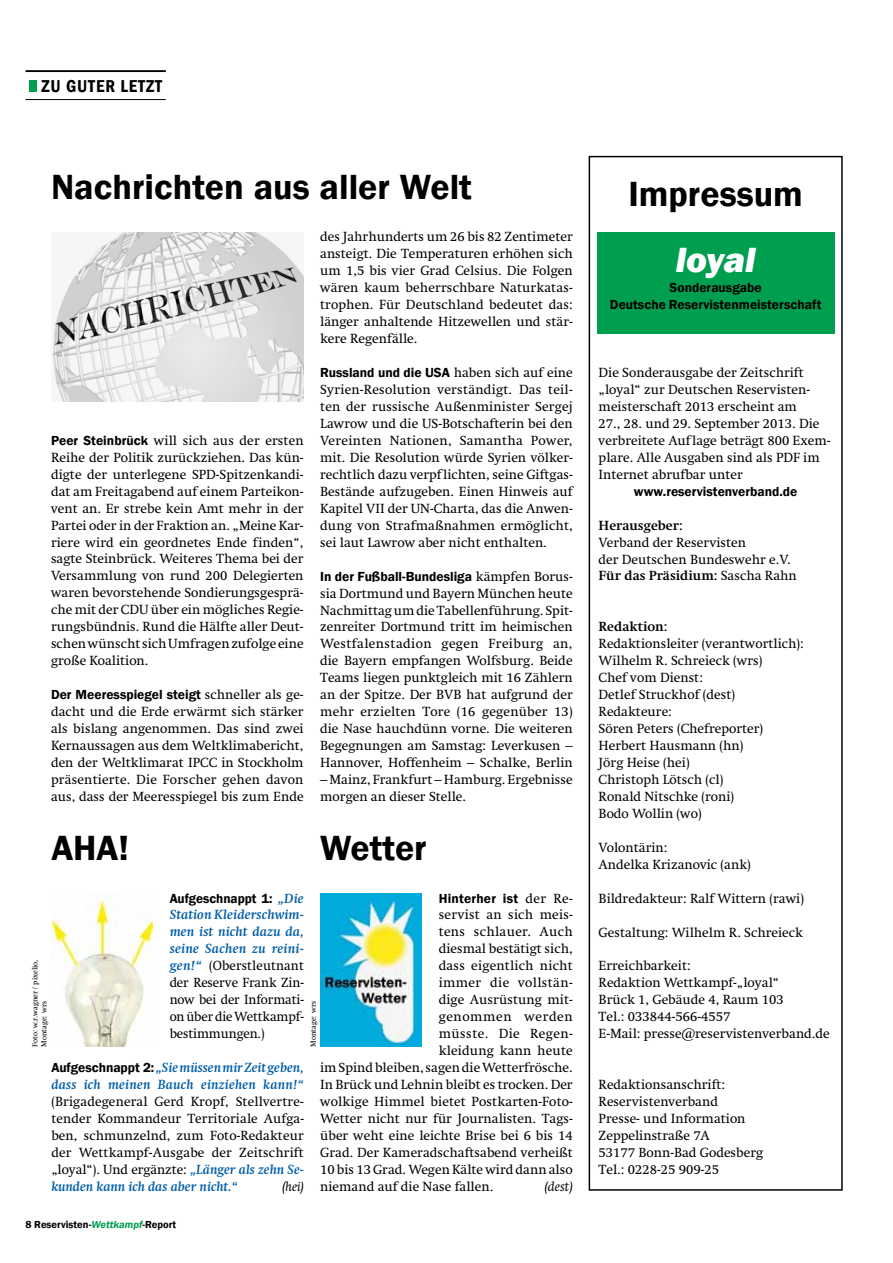
<style>
.page{position:relative;width:893px;height:1263px;background:#fff}
.page>*{position:absolute;margin:0;border:0;box-sizing:border-box;transform-origin:0 0}
.t1{font:600 36px "Franklin Gothic";color:#000}
.t2{font:italic 800 36px "Franklin Gothic";letter-spacing:-.005em;color:#fff}
.t3{font:600 condensed 17.7px "Franklin Gothic";letter-spacing:.05em;color:#000}
.t4{font:13.5px/17px "Swift LT Std";color:#000}
.t5{font:600 13.5px/17px "Franklin Gothic";color:#000;text-align:center}
.t6{font:italic 700 13.5px/17px "Swift LT Std";letter-spacing:.015em;color:#005ea8}
.t7{font:13.5px "Swift LT Std";letter-spacing:.025em;color:#000}
.t8{font:700 13.5px "Swift LT Std";color:#000}
.t9{font:13.5px "Swift LT Std";letter-spacing:.03em;color:#000}
.t10{font:13.5px "Swift LT Std";letter-spacing:.04em;color:#000}
.t11{font:italic 13.5px "Swift LT Std";color:#000}
.t12{font:600 10.5px "Franklin Gothic";color:#000}
.t13{font:7.5px/9px "Swift LT Std";color:#000}
.s1{font-family:"Franklin Gothic";font-weight:600}
.s2{font-family:"Swift LT Std";font-weight:400}
.s3{font-family:"Swift LT Std";font-weight:700;font-style:italic;color:#005ea8}
.s4{font-weight:700;font-style:italic;color:#005ea8}
.s5{font-family:"Franklin Gothic";font-weight:600;font-style:normal;color:#000}
.s6{font-style:italic;color:#009f50}
.s7{font-weight:700}
</style>
<div class="page">
<hr style="left:26px;top:99px;width:140px;height:1px;background:#000">
<hr style="left:26px;top:70px;width:140px;height:2px;background:#000">
<div style="left:30px;top:80px;width:7px;height:12px;background:#009f50"></div>
<div style="left:589px;top:156px;width:254px;height:1035px;border:2px solid #000"></div>
<div style="left:597px;top:232px;width:237px;height:102px;background:#009f50"></div>
<img style="left:51px;top:894px;width:102px;height:153px">
<img style="left:320px;top:894px;width:102px;height:153px">
<img style="left:52px;top:232px;width:252px;height:170px">
<h2 class="t3" style="left:41px;top:74px;width:122px">ZU GUTER LETZT</h2>
<h1 class="t1" style="left:51px;top:165px;width:422px">Nachrichten aus aller Welt</h1>
<p class="t4" style="left:51px;top:432px;width:254px;text-align:justify"><span class="s1">Peer Steinbrück</span> will sich aus der ersten Reihe der Politik zurückziehen. Das kün&shy;digte der unterlegene SPD-Spitzenkandi&shy;dat am Freitagabend auf einem Parteikon&shy;vent an. Er strebe kein Amt mehr in der Partei oder in der Fraktion an. „Meine Kar&shy;riere wird ein geordnetes Ende finden“, sagte Steinbrück. Weiteres Thema bei der Versammlung von rund 200 Delegierten waren bevorstehende Sondierungsgesprä&shy;che mit der CDU über ein mögliches Regie&shy;rungsbündnis. Rund die Hälfte aller Deut&shy;schen wünscht sich Umfragen zufolge eine große Koalition.</p>
<p class="t5" style="left:51px;top:686px;width:254px">Der Meeresspiegel steigt <span class="s2">schneller als ge-</span></p>
<p class="t4" style="left:51px;top:703px;width:254px;text-align:justify">dacht und die Erde erwärmt sich stärker als bislang angenommen. Das sind zwei Kernaussagen aus dem Weltklimabericht, den der Weltklimarat IPCC in Stockholm präsentierte. Die Forscher gehen davon aus, dass der Meeresspiegel bis zum Ende</p>
<h1 class="t1" style="left:51px;top:826px;width:79px">AHA!</h1>
<p class="t4" style="left:320px;top:229px;width:254px;text-align:justify">des Jahrhunderts um 26 bis 82 Zentimeter ansteigt. Die Temperaturen erhöhen sich um 1,5 bis vier Grad Celsius. Die Folgen wären kaum beherrschbare Naturkatas&shy;trophen. Für Deutschland bedeutet das: länger anhaltende Hitzewellen und stär&shy;kere Regenfälle.</p>
<p class="t5" style="left:320px;top:364px;width:254px">Russland und die USA <span class="s2">haben sich auf eine</span></p>
<p class="t4" style="left:320px;top:381px;width:254px;text-align:justify">Syrien-Resolution verständigt. Das teil&shy;ten der russische Außenminister Sergej Lawrow und die US-Botschafterin bei den Vereinten Nationen, Samantha Power, mit. Die Resolution würde Syrien völker&shy;rechtlich dazu verpflichten, seine Giftgas-Bestände aufzugeben. Einen Hinweis auf Kapitel VII der UN-Charta, das die Anwen&shy;dung von Strafmaßnahmen ermöglicht, sei laut Lawrow aber nicht enthalten.</p>
<p class="t5" style="left:320px;top:568px;width:254px">In der Fußball-Bundesliga <span class="s2">kämpfen Borus-</span></p>
<p class="t4" style="left:320px;top:585px;width:254px;text-align:justify">sia Dortmund und Bayern München heute Nachmittag um die Tabellenführung. Spit&shy;zenreiter Dortmund tritt im heimischen Westfalenstadion gegen Freiburg an, die Bayern empfangen Wolfsburg. Beide Teams liegen punktgleich mit 16 Zählern an der Spitze. Der BVB hat aufgrund der mehr erzielten Tore (16 gegenüber 13) die Nase hauchdünn vorne. Die weiteren Begegnungen am Samstag: Leverkusen – Hannover, Hoffenheim – Schalke, Berlin</p>
<p class="t4" style="left:320px;top:771px;width:254px">– Mainz, Frankfurt – Hamburg. Ergebnisse morgen an dieser Stelle.</p>
<h1 class="t1" style="left:320px;top:826px;width:108px">Wetter</h1>
<p class="t5" style="left:439px;top:890px;width:136px">Hinterher ist <span class="s2">der Re-</span></p>
<p class="t4" style="left:439px;top:907px;width:136px">servist an sich meis-</p>
<p class="t7" style="left:439px;top:924px;width:136px">tens schlauer. Auch</p>
<p class="t4" style="left:439px;top:940px;width:136px">diesmal bestätigt sich,</p>
<p class="t4" style="left:439px;top:957px;width:136px">dass eigentlich nicht</p>
<p class="t7" style="left:439px;top:975px;width:136px">immer die vollstän-</p>
<p class="t4" style="left:439px;top:991px;width:135px">dige Ausrüstung mit-</p>
<p class="t10" style="left:439px;top:1009px;width:135px">genommen werden</p>
<p class="t9" style="left:439px;top:1026px;width:135px">müsste. Die Regen-</p>
<p class="t4" style="left:439px;top:1042px;width:136px">kleidung kann heute</p>
<p class="t4" style="left:320px;top:1059px;width:254px">im Spind bleiben, sagen die Wetterfrösche.</p>
<p class="t4" style="left:320px;top:1076px;width:254px">In Brück und Lehnin bleibt es trocken. Der</p>
<p class="t4" style="left:320px;top:1093px;width:254px">wolkige Himmel bietet Postkarten-Foto-</p>
<p class="t4" style="left:320px;top:1110px;width:254px">Wetter nicht nur für Journalisten. Tags-</p>
<p class="t4" style="left:320px;top:1127px;width:254px">über weht eine leichte Brise bei 6 bis 14</p>
<p class="t4" style="left:320px;top:1144px;width:254px">Grad. Der Kameradschaftsabend verheißt</p>
<p class="t4" style="left:320px;top:1161px;width:254px">10 bis 13 Grad. Wegen Kälte wird dann also</p>
<p class="t4" style="left:320px;top:1178px;width:175px">niemand auf die Nase fallen.</p>
<p class="t11" style="left:544px;top:1179px;width:30px">(dest)</p>
<p class="t5" style="left:170px;top:890px;width:136px">Aufgeschnappt 1: <span class="s3">„Die</span></p>
<p class="t4" style="left:170px;top:907px;width:136px;text-align:justify"><span class="s4">Station Kleiderschwim&shy;men ist nicht dazu da, seine Sachen zu reini&shy;gen!“</span> (Oberstleutnant der Reserve Frank Zin&shy;now bei der Informati&shy;on über die Wettkampf&shy;bestimmungen.)</p>
<p class="t6" style="left:51px;top:1059px;width:254px"><span class="s5">Aufgeschnappt 2:</span>„Sie müssen mir Zeit geben, dass ich meinen Bauch einziehen kann!“</p>
<p class="t4" style="left:51px;top:1093px;width:254px;text-align:justify">(Brigadegeneral Gerd Kropf, Stellvertre&shy;tender Kommandeur Territoriale Aufga&shy;ben, schmunzelnd, zum Foto-Redakteur der Wettkampf-Ausgabe der Zeitschrift „loyal“). Und ergänzte: <span class="s4">„Länger als zehn Se&shy;kunden kann ich das aber nicht.“</span></p>
<p class="t13" style="left:31px;top:1047px;width:89px;rotate:-90deg">Foto: w.r.wagner / pixelio,<br>Montage: wrs</p>
<p class="t13" style="left:309px;top:1047px;width:47px;rotate:-90deg">Montage: wrs</p>
<p class="t11" style="left:282px;top:1179px;width:23px">(hei)</p>
<p class="t12" style="left:26px;top:1218px;width:152px">8 Reservisten-<span class="s6">Wettkampf</span>-Report</p>
<h1 class="t1" style="left:628px;top:172px;width:176px">Impressum</h1>
<h1 class="t2" style="left:676px;top:236px;width:81px">loyal</h1>
<p class="t5" style="left:610px;top:279px;width:213px">Sonderausgabe<br>Deutsche Reservistenmeisterschaft</p>
<p class="t4" style="left:599px;top:364px;width:233px">Die Sonderausgabe der Zeitschrift „loyal“ zur Deutschen Reservisten&shy;meisterschaft 2013 erscheint am<br>27., 28. und 29. September 2013. Die verbreitete Auflage beträgt 800 Exem&shy;plare. Alle Ausgaben sind als PDF im Internet abrufbar unter</p>
<p class="t5" style="left:634px;top:483px;width:165px">www.reservistenverband.de</p>
<p class="t8" style="left:599px;top:518px;width:86px">Herausgeber:</p>
<p class="t4" style="left:599px;top:534px;width:200px">Verband der Reservisten<br>der Deutschen Bundeswehr e.V.<br><span class="s7">Für das Präsidium:</span> Sascha Rahn</p>
<p class="t8" style="left:599px;top:619px;width:70px">Redaktion:</p>
<p class="t4" style="left:599px;top:635px;width:207px">Redaktionsleiter (verantwortlich):<br>Wilhelm R. Schreieck (wrs)<br>Chef vom Dienst:<br>Detlef Struckhof (dest)<br>Redakteure:<br>Sören Peters (Chefreporter)<br>Herbert Hausmann (hn)<br>Jörg Heise (hei)<br>Christoph Lötsch (cl)<br>Ronald Nitschke (roni)<br>Bodo Wollin (wo)</p>
<p class="t4" style="left:599px;top:839px;width:154px">Volontärin:<br>Andelka Krizanovic (ank)</p>
<p class="t4" style="left:599px;top:890px;width:207px">Bildredakteur: Ralf Wittern (rawi)</p>
<p class="t4" style="left:599px;top:924px;width:206px">Gestaltung: Wilhelm R. Schreieck</p>
<p class="t4" style="left:599px;top:958px;width:233px">Erreichbarkeit:<br>Redaktion Wettkampf-„loyal“<br>Brück 1, Gebäude 4, Raum 103<br>Tel.: 033844-566-4557<br>E-Mail: presse@reservistenverband.de</p>
<p class="t4" style="left:599px;top:1076px;width:166px">Redaktionsanschrift:<br>Reservistenverband<br>Presse- und Information<br>Zeppelinstraße 7A<br>53177 Bonn-Bad Godesberg<br>Tel.: 0228-25 909-25</p>
</div>
